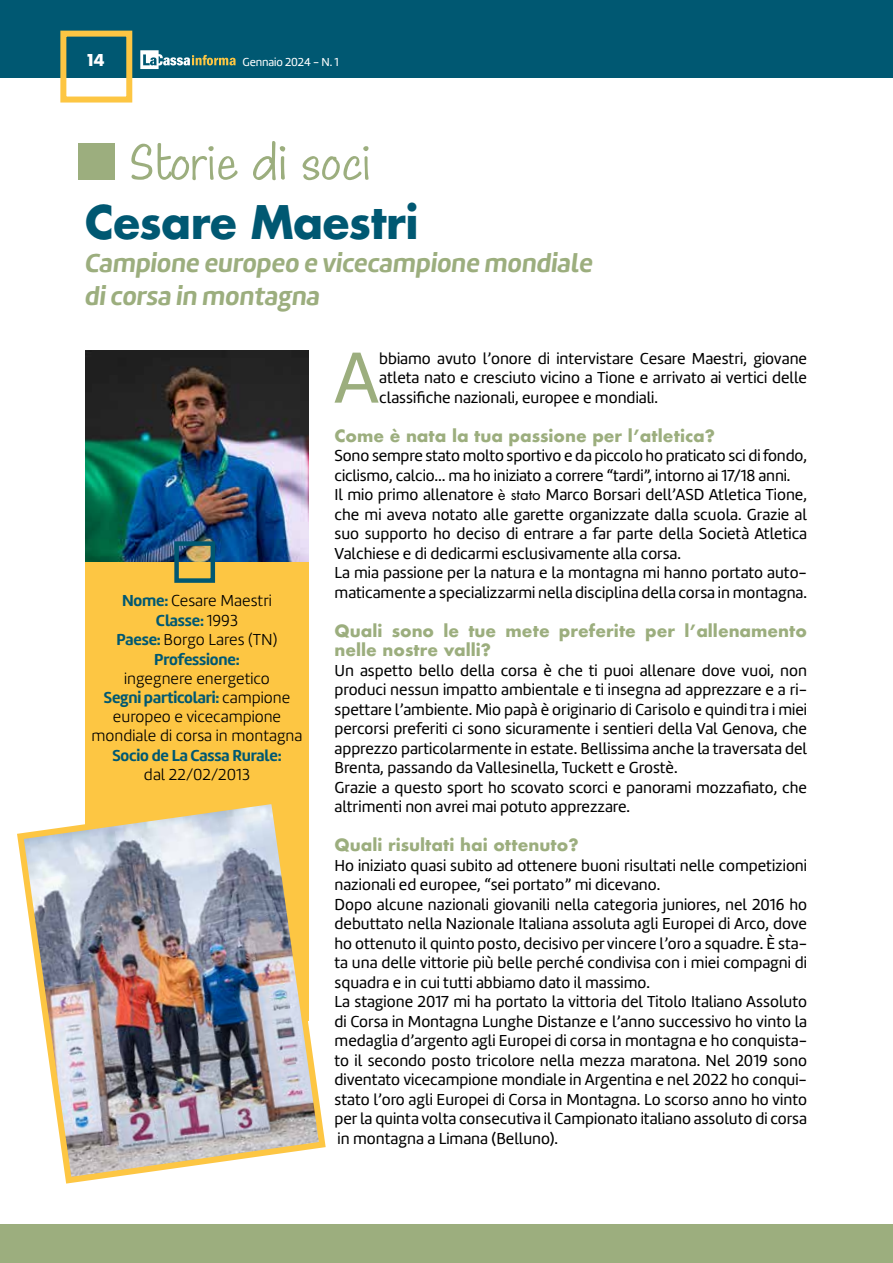
<style>
.page{position:relative;width:893px;height:1263px;background:#fff}
.page>*{position:absolute;margin:0;border:0;box-sizing:border-box;transform-origin:0 0}
.t1{font:74.85px "Marine";color:#9cae7e}
.t2{font:60px "Maku";letter-spacing:-.01em;color:#9cae7e}
.t3{font:700 45px "Futura Std";letter-spacing:-.01em;color:#005872}
.t4{font:27px/33px "Marine Bold Oblicua";color:#9cae7e}
.t5{font:700 18px "Futura PT";color:#fff}
.t6{font:16.5px/19.5px "Marine";color:#000}
.t7{font:300 16.5px/19.5px "Marine";color:#000;text-align:center}
.t8{font:700 16.5px/19.5px "Futura";color:#9cae7e}
.t9{font:700 16.5px "Marine";letter-spacing:-.01em;color:#005872}
.t10{font:12px "Marine";letter-spacing:-.01em;color:#fff}
.s1{font-weight:700;color:#005872}
.s2{font-family:"Futura PT"}
</style>
<div class="page">
<div style="left:0;top:0;width:893px;height:78px;background:#005872"></div>
<svg style="left:140px;top:50px;width:96px;height:19px"></svg>
<div style="left:60px;top:31px;width:72px;height:72px;border:6px solid #fdc643"></div>
<div style="left:0;top:1225px;width:893px;height:38px;background:#9cae7e"></div>
<img style="left:85px;top:351px;width:224px;height:211px">
<div style="left:85px;top:562px;width:224px;height:458px;background:#fdc643"></div>
<div style="left:174px;top:541px;width:41px;height:42px;border:4px solid #005872"></div>
<div style="left:79px;top:143px;width:36px;height:37px;background:#9cae7e"></div>
<img style="left:17px;top:804px;width:309px;height:380px">
<p class="t5" style="left:85px;top:49px;width:21px">14</p>
<p class="t10" style="left:243px;top:54px;width:98px">Gennaio 2024 - N. 1</p>
<h2 class="t2" style="left:129px;top:123px;width:244px">Storie di soci</h2>
<h3 class="t3" style="left:85px;top:192px;width:335px">Cesare Maestri</h3>
<h3 class="t4" style="left:85px;top:246px;width:509px">Campione europeo e vicecampione mondiale di corsa in montagna</h3>
<p class="t7" style="left:117px;top:591px;width:162px"><span class="s1">Nome:</span> Cesare Maestri<br><span class="s1">Classe:</span> 1993<br><span class="s1">Paese:</span> Borgo Lares (TN)<br><span class="s1">Professione:</span></p>
<p class="t7" style="left:92px;top:668px;width:212px">ingegnere energetico<br><span class="s1">Segni particolari:</span> campione europeo e vicecampione mondiale di corsa in montagna</p>
<p class="t9" style="left:112px;top:744px;width:171px">Socio de La Cassa Rurale:</p>
<p class="t7" style="left:144px;top:764px;width:108px">dal 22/02/2013</p>
<h1 class="t1" style="left:334px;top:330px;width:47px">A</h1>
<p class="t6" style="left:379px;top:348px;width:429px;text-align:justify">bbiamo avuto l’onore di intervistare Cesare Maestri, giovane atleta nato e cresciuto vicino a Tione e arrivato ai vertici delle classifiche nazionali, europee e mondiali.</p>
<p class="t8" style="left:334px;top:426px;width:382px">Come è nata la tua passione per l’atletica?</p>
<p class="t6" style="left:334px;top:446px;width:474px">Sono sempre stato molto sportivo e da piccolo ho praticato sci di fondo, ciclismo, calcio… ma ho iniziato a correre “tardi”, intorno ai 17/18 anni.<br>Il mio primo allenatore <span class="s2">è stato</span> Marco Borsari dell’ASD Atletica Tione, che mi aveva notato alle garette organizzate dalla scuola. Grazie al suo supporto ho deciso di entrare a far parte della Società Atletica Valchiese e di dedicarmi esclusivamente alla corsa.<br>La mia passione per la natura e la montagna mi hanno portato auto&shy;maticamente a specializzarmi nella disciplina della corsa in montagna.</p>
<p class="t8" style="left:334px;top:621px;width:474px">Quali sono le tue mete preferite per l’allenamento nelle nostre valli?</p>
<p class="t6" style="left:334px;top:660px;width:474px">Un aspetto bello della corsa è che ti puoi allenare dove vuoi, non produci nessun impatto ambientale e ti insegna ad apprezzare e a ri&shy;spettare l’ambiente. Mio papà è originario di Carisolo e quindi tra i miei percorsi preferiti ci sono sicuramente i sentieri della Val Genova, che apprezzo particolarmente in estate. Bellissima anche la traversata del Brenta, passando da Vallesinella, Tuckett e Grostè.<br>Grazie a questo sport ho scovato scorci e panorami mozzafiato, che altrimenti non avrei mai potuto apprezzare.</p>
<p class="t8" style="left:334px;top:835px;width:246px">Quali risultati hai ottenuto?</p>
<p class="t6" style="left:334px;top:855px;width:474px">Ho iniziato quasi subito ad ottenere buoni risultati nelle competizioni nazionali ed europee, “sei portato” mi dicevano.<br>Dopo alcune nazionali giovanili nella categoria juniores, nel 2016 ho debuttato nella Nazionale Italiana assoluta agli Europei di Arco, dove ho ottenuto il quinto posto, decisivo per vincere l’oro a squadre. È sta&shy;ta una delle vittorie più belle perché condivisa con i miei compagni di squadra e in cui tutti abbiamo dato il massimo.<br>La stagione 2017 mi ha portato la vittoria del Titolo Italiano Assoluto di Corsa in Montagna Lunghe Distanze e l’anno successivo ho vinto la medaglia d’argento agli Europei di corsa in montagna e ho conquista&shy;to il secondo posto tricolore nella mezza maratona. Nel 2019 sono diventato vicecampione mondiale in Argentina e nel 2022 ho conqui&shy;stato l’oro agli Europei di Corsa in Montagna. Lo scorso anno ho vinto per la quinta volta consecutiva il Campionato italiano assoluto di corsa in montagna a Limana (Belluno).</p>
</div>
